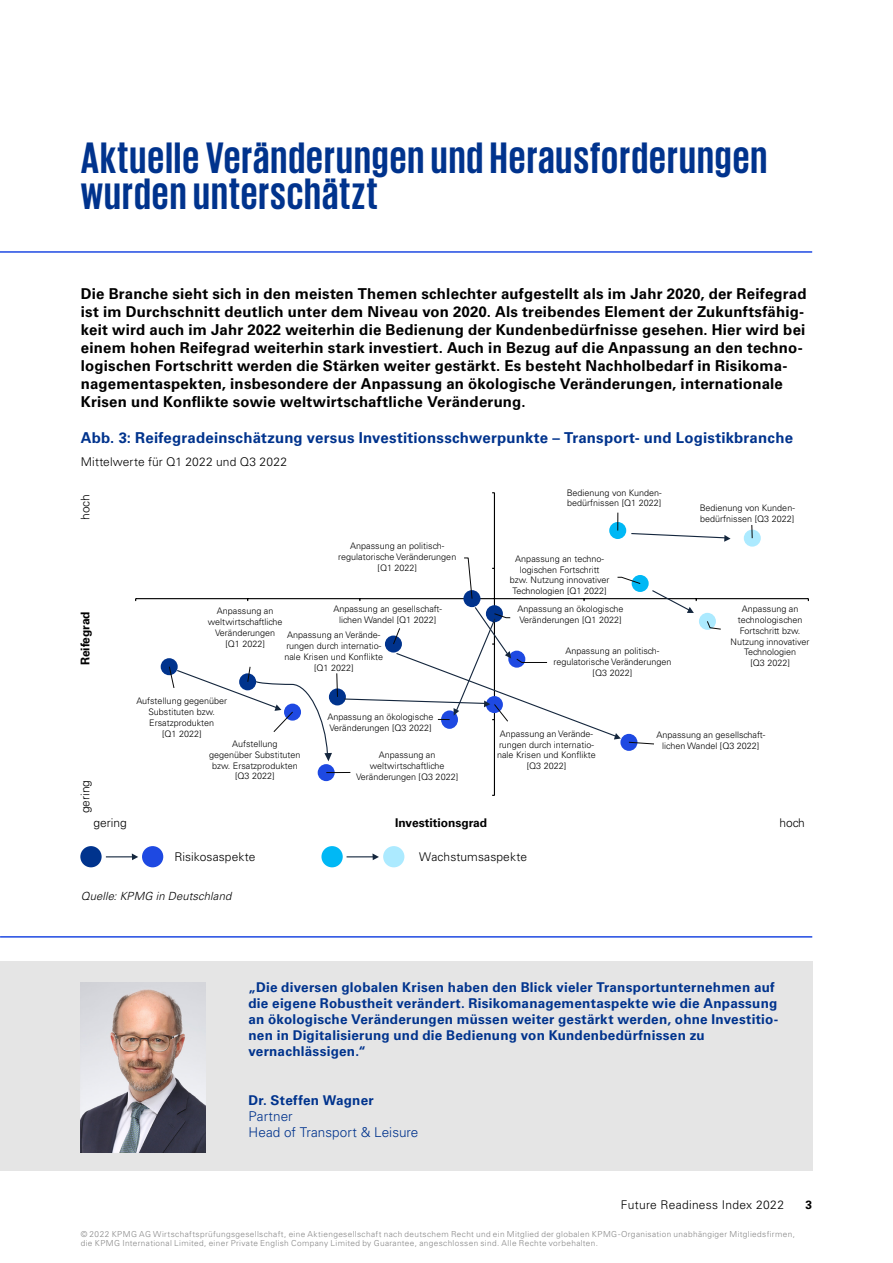
<style>
.page{position:relative;width:893px;height:1263px;background:#fff}
.page>*{position:absolute;margin:0;border:0;box-sizing:border-box;transform-origin:0 0}
.t1{font:700 45px/36px "KPMG";letter-spacing:.025em;color:#00338d}
.t2{font:700 15px/18px "Univers LT Std";letter-spacing:.015em;color:#000}
.t3{font:700 15px "Univers LT Std";letter-spacing:.015em;color:#00338d}
.t4{font:700 13.5px/16.2px "Univers LT Std";letter-spacing:.015em;color:#00338d}
.t5{font:300 13.5px/16.2px "Univers LT Std";letter-spacing:.005em;color:#00338d}
.t6{font:300 12px "Univers LT Std";letter-spacing:.01em;color:#000}
.t7{font:700 12px "Univers LT Std";color:#000}
.t8{font:italic 300 11.25px "Univers LT Std";letter-spacing:.01em;color:#000}
.t9{font:300 9px/10.8px "Univers LT Std";color:#000;text-align:center}
.t10{font:300 8.25px/9px "Univers LT Std";letter-spacing:.045em;color:#878787}
</style>
<div class="page">
<div style="left:0;top:961px;width:812px;height:209px;background:#e5e5e5"></div>
<img style="left:81px;top:982px;width:125px;height:170px">
<hr style="left:0;top:936px;width:812px;height:2px;background:#1e49e2">
<div style="left:80px;top:846px;width:22px;height:21px;background:#00338d;border-radius:50%"></div>
<div style="left:321px;top:846px;width:22px;height:21px;background:#00b8f5;border-radius:50%"></div>
<div style="left:142px;top:846px;width:21px;height:21px;background:#1e49e2;border-radius:50%"></div>
<div style="left:383px;top:846px;width:21px;height:21px;background:#aceaff;border-radius:50%"></div>
<hr style="left:494px;top:493px;width:1px;height:302px;background:#000">
<hr style="left:136px;top:598px;width:672px;height:1px;background:#000">
<div style="left:318px;top:764px;width:17px;height:17px;background:#1e49e2;border-radius:50%"></div>
<div style="left:744px;top:530px;width:17px;height:17px;background:#aceaff;border-radius:50%"></div>
<div style="left:161px;top:658px;width:17px;height:17px;background:#00338d;border-radius:50%"></div>
<svg style="left:168px;top:512px;width:585px;height:261px"></svg>
<svg style="left:630px;top:532px;width:100px;height:10px"></svg>
<svg style="left:651px;top:589px;width:46px;height:24px"></svg>
<hr style="left:106px;top:856px;width:30px;height:1px;background:#14263d">
<svg style="left:132px;top:853px;width:6px;height:7px"></svg>
<svg style="left:347px;top:853px;width:32px;height:7px"></svg>
<svg style="left:176px;top:669px;width:156px;height:92px"></svg>
<svg style="left:343px;top:599px;width:278px;height:140px"></svg>
<hr style="left:0;top:251px;width:812px;height:2px;background:#1e49e2">
<h1 class="t1" style="left:81px;top:138px;width:688px">Aktuelle Veränderungen und Herausforderungen wurden unterschätzt</h1>
<p class="t2" style="left:81px;top:285px;width:727px">Die Branche sieht sich in den meisten Themen schlechter aufgestellt als im Jahr 2020, der Reifegrad ist im Durchschnitt deutlich unter dem Niveau von 2020. Als treibendes Element der Zukunftsfähig&shy;keit wird auch im Jahr 2022 weiterhin die Bedienung der Kundenbedürfnisse gesehen. Hier wird bei einem hohen Reifegrad weiterhin stark investiert. Auch in Bezug auf die Anpassung an den techno&shy;logischen Fortschritt werden die Stärken weiter gestärkt. Es besteht Nachholbedarf in Risikoma&shy;nagementaspekten, insbesondere der Anpassung an ökologische Veränderungen, internationale Krisen und Konflikte sowie weltwirtschaftliche Veränderung.</p>
<h2 class="t3" style="left:81px;top:429px;width:714px">Abb. 3: Reifegradeinschätzung versus Investitionsschwerpunkte – Transport- und Logistikbranche</h2>
<h3 class="t6" style="left:81px;top:454px;width:208px">Mittelwerte für Q1 2022 und Q3 2022</h3>
<p class="t9" style="left:567px;top:487px;width:97px;text-align:left">Bedienung von Kunden&shy;bedürfnissen [Q1 2022]</p>
<p class="t9" style="left:700px;top:503px;width:97px;text-align:left">Bedienung von Kunden&shy;bedürfnissen [Q3 2022]</p>
<h3 class="t6" style="left:78px;top:520px;width:27px;rotate:-90deg">hoch</h3>
<h3 class="t7" style="left:78px;top:665px;width:55px;rotate:-90deg">Reifegrad</h3>
<h3 class="t6" style="left:78px;top:813px;width:35px;rotate:-90deg">gering</h3>
<h3 class="t6" style="left:94px;top:816px;width:35px">gering</h3>
<p class="t9" style="left:338px;top:541px;width:120px">Anpassung an politisch&shy;regulatorische Veränderungen [Q1 2022]</p>
<p class="t9" style="left:510px;top:553px;width:101px">Anpassung an techno&shy;logischen Fortschritt bzw. Nutzung innovativer<br>Technologien [Q1 2022]</p>
<p class="t9" style="left:333px;top:604px;width:110px">Anpassung an gesellschaft&shy;lichen Wandel [Q1 2022]</p>
<p class="t9" style="left:731px;top:604px;width:80px">Anpassung an technologischen<br>Fortschritt bzw.<br>Nutzung innovativer<br>Technologien<br>[Q3 2022]</p>
<p class="t9" style="left:518px;top:604px;width:107px;text-align:left">Anpassung an ökologische<br>Veränderungen [Q1 2022]</p>
<p class="t9" style="left:208px;top:606px;width:76px">Anpassung an weltwirtschaftliche<br>Veränderungen [Q1 2022]</p>
<p class="t9" style="left:284px;top:630px;width:100px">Anpassung an Verände&shy;rungen durch internatio&shy;nale Krisen und Konflikte [Q1 2022]</p>
<p class="t9" style="left:553px;top:645px;width:120px">Anpassung an politisch&shy;regulatorische Veränderungen [Q3 2022]</p>
<p class="t9" style="left:136px;top:696px;width:92px">Aufstellung gegenüber<br>Substituten bzw.<br>Ersatzprodukten<br>[Q1 2022]</p>
<p class="t9" style="left:209px;top:738px;width:93px">Aufstellung<br>gegenüber Substituten bzw. Ersatzprodukten [Q3 2022]</p>
<p class="t9" style="left:327px;top:712px;width:107px;text-align:left">Anpassung an ökologische<br>Veränderungen [Q3 2022]</p>
<p class="t9" style="left:356px;top:750px;width:104px">Anpassung an weltwirtschaftliche<br>Veränderungen [Q3 2022]</p>
<p class="t9" style="left:497px;top:728px;width:100px">Anpassung an Verände&shy;rungen durch internatio&shy;nale Krisen und Konflikte [Q3 2022]</p>
<p class="t9" style="left:656px;top:730px;width:110px">Anpassung an gesellschaft&shy;lichen Wandel [Q3 2022]</p>
<h3 class="t7" style="left:395px;top:816px;width:93px">Investitionsgrad</h3>
<h3 class="t6" style="left:174px;top:849px;width:83px">Risikosaspekte</h3>
<h3 class="t6" style="left:419px;top:849px;width:109px">Wachstumsaspekte</h3>
<h3 class="t6" style="left:779px;top:816px;width:27px">hoch</h3>
<p class="t8" style="left:81px;top:889px;width:152px">Quelle: KPMG in Deutschland</p>
<p class="t4" style="left:248px;top:979px;width:531px">„Die diversen globalen Krisen haben den Blick vieler Transportunternehmen auf die eigene Robustheit verändert. Risikomanagementaspekte wie die Anpassung an ökologische Veränderungen müssen weiter gestärkt werden, ohne Investitio&shy;nen in Digitalisierung und die Bedienung von Kundenbedürfnissen zu vernachlässigen.“</p>
<h3 class="t4" style="left:248px;top:1092px;width:127px">Dr. Steffen Wagner</h3>
<h3 class="t5" style="left:248px;top:1108px;width:171px">Partner<br>Head of Transport &amp; Leisure</h3>
<h3 class="t6" style="left:621px;top:1197px;width:165px">Future Readiness Index 2022</h3>
<h3 class="t7" style="left:805px;top:1198px;width:8px">3</h3>
<p class="t10" style="left:81px;top:1229px;width:716px">© 2022 KPMG AG Wirtschaftsprüfungsgesellschaft, eine Aktiengesellschaft nach deutschem Recht und ein Mitglied der globalen KPMG-Organisation unabhängiger Mitgliedsfirmen, die KPMG International Limited, einer Private English Company Limited by Guarantee, angeschlossen sind. Alle Rechte vorbehalten.</p>
</div>
